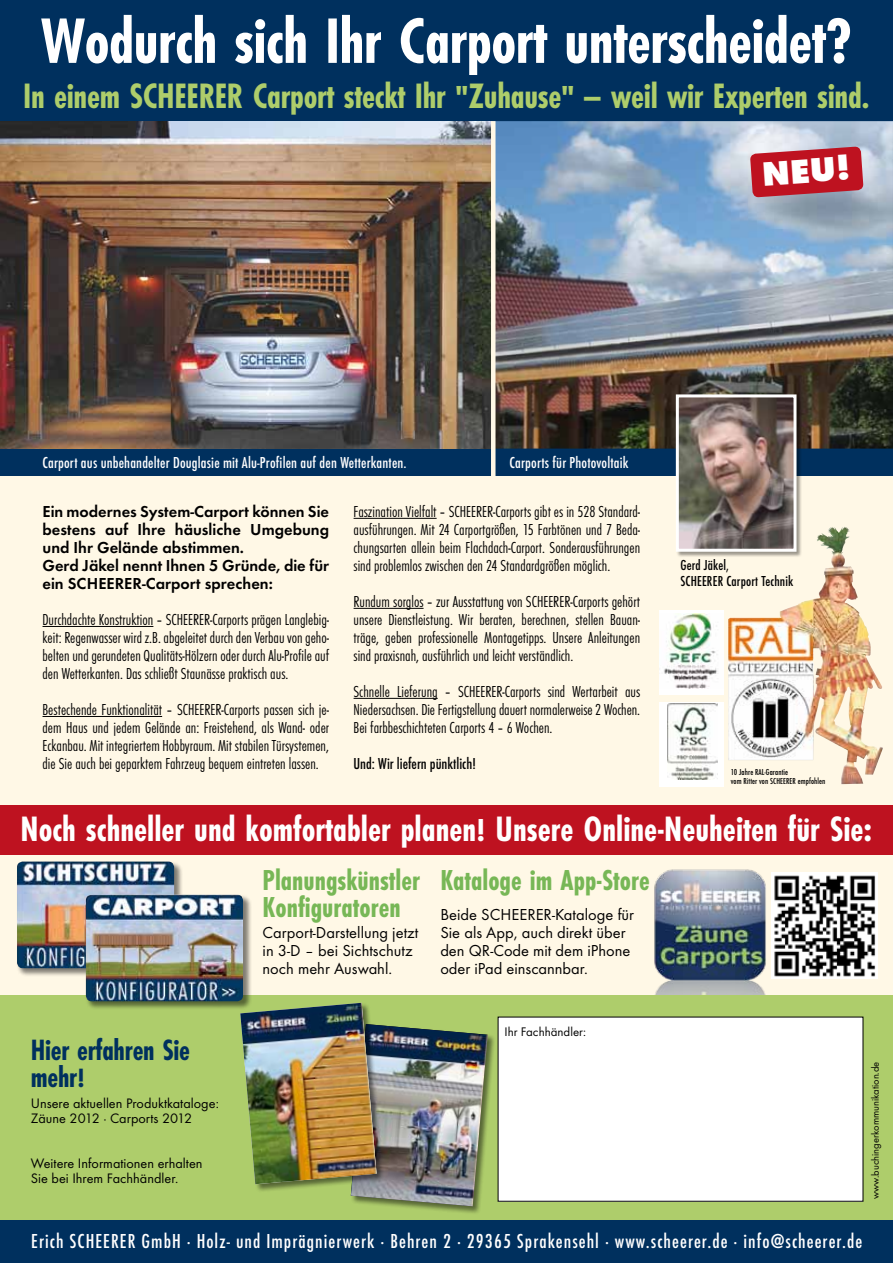
<style>
.page{position:relative;width:893px;height:1263px;background:#fff8e6}
.page>*{position:absolute;margin:0;border:0;box-sizing:border-box;transform-origin:0 0}
.t1{font:700 condensed 60px "Futurist";letter-spacing:-.01em;color:#fff}
.t2{font:800 35.25px "Futura T";color:#fff}
.t3{font:700 condensed 33px "Futurist";color:#fff}
.t4{font:700 condensed 33px "Futurist";letter-spacing:-.01em;color:#aecd6b}
.t5{font:700 condensed 27.45px/27.5px "Futurist";letter-spacing:-.01em;color:#00305e}
.t6{font:700 condensed 27px/27px "Futurist";color:#77b756}
.t7{font:500 condensed 21px "Futura T";letter-spacing:.05em;color:#fff}
.t8{font:300 condensed 16.5px/18px "Futura T";color:#000;text-align:justify}
.t9{font:16.5px/18px "Futura T";color:#000}
.t10{font:600 16.5px/18px "Futura T";color:#000}
.t11{font:500 condensed 16.5px "Futura T";letter-spacing:.01em;color:#fff}
.t12{font:500 condensed 16.5px "Futura T";color:#000}
.t13{font:500 condensed 15px/15.8px "Futura T";letter-spacing:.01em;color:#000}
.t14{font:14.25px/15px "Futura T";color:#000}
.t15{font:12.9px "Futura T";color:#000}
.t16{font:10.5px "Futura T";color:#000}
.t17{font:500 condensed 9px/9px "Futura T";letter-spacing:.01em;color:#000}
</style>
<div class="page">
<div style="left:0;top:994px;width:893px;height:226px;background:#aecd6b"></div>
<div style="left:498px;top:1017px;width:365px;height:184px;background:#fff"></div>
<div style="left:351px;top:1024px;width:145px;height:191px;background:#000;opacity:.5"></div>
<img style="left:255px;top:1024px;width:233px;height:182px">
<img style="left:240px;top:1003px;width:137px;height:181px">
<div style="left:0;top:1220px;width:893px;height:43px;background:#00305e"></div>
<div style="left:0;top:449px;width:893px;height:27px;background:#00305e"></div>
<div style="left:0;top:0;width:893px;height:453px;background:#00305e"></div>
<img style="left:0;top:121px;width:491px;height:328px">
<div style="left:0;top:805px;width:893px;height:50px;background:#be1220"></div>
<img style="left:654px;top:869px;width:126px;height:125px">
<img style="left:771px;top:872px;width:106px;height:106px">
<img style="left:495px;top:121px;width:398px;height:328px">
<div style="left:676px;top:394px;width:127px;height:163px;background:#000;opacity:.4"></div>
<img style="left:680px;top:398px;width:112px;height:150px">
<div style="left:676px;top:394px;width:120px;height:158px;border:3px solid #fff"></div>
<hr style="left:43px;top:626px;width:110px;height:1px;background:#000">
<hr style="left:43px;top:716px;width:119px;height:1px;background:#000">
<svg style="left:751px;top:121px;width:111px;height:143px;background:#ac879a"></svg>
<hr style="left:354px;top:518px;width:83px;height:1px;background:#000">
<hr style="left:354px;top:608px;width:70px;height:1px;background:#000">
<hr style="left:354px;top:698px;width:84px;height:1px;background:#000">
<div style="left:17px;top:861px;width:166px;height:116px;background:#000;opacity:.5"></div>
<img style="left:17px;top:861px;width:157px;height:107px">
<div style="left:85px;top:894px;width:167px;height:116px;background:#000;opacity:.5"></div>
<img style="left:86px;top:895px;width:157px;height:106px">
<div style="left:659px;top:702px;width:64px;height:85px;background:#fff"></div>
<img style="left:667px;top:704px;width:50px;height:76px">
<div style="left:659px;top:610px;width:65px;height:85px;background:#fff"></div>
<img style="left:664px;top:613px;width:54px;height:75px">
<img style="left:728px;top:526px;width:155px;height:258px">
<hr style="left:491px;top:121px;width:4px;height:355px;background:#fff8e6">
<h1 class="t1" style="left:41px;top:6px;width:812px">Wodurch sich Ihr Carport unterscheidet?</h1>
<h3 class="t4" style="left:23px;top:76px;width:848px">In einem SCHEERER Carport steckt Ihr "Zuhause" — weil wir Experten sind.</h3>
<h2 class="t2" style="left:760px;top:153px;width:90px;rotate:-4deg">NEU!</h2>
<p class="t11" style="left:43px;top:453px;width:366px">Carport aus unbehandelter Douglasie mit Alu-Profilen auf den Wetterkanten.</p>
<p class="t11" style="left:510px;top:453px;width:120px">Carports für Photovoltaik</p>
<p class="t10" style="left:43px;top:502px;width:288px">Ein modernes System-Carport können Sie bestens auf Ihre häusliche Umgebung und Ihr Gelände abstimmen.<br>Gerd Jäkel nennt Ihnen 5 Gründe, die für ein SCHEERER-Carport sprechen:</p>
<p class="t8" style="left:43px;top:610px;width:288px">Durchdachte Konstruktion – SCHEERER-Carports prägen Langlebig&shy;keit: Regenwasser wird z.B. abgeleitet durch den Verbau von geho&shy;belten und gerundeten Qualitäts-Hölzern oder durch Alu-Profile auf den Wetterkanten. Das schließt Staunässe praktisch aus.</p>
<p class="t8" style="left:43px;top:700px;width:288px">Bestechende Funktionalität – SCHEERER-Carports passen sich je&shy;dem Haus und jedem Gelände an: Freistehend, als Wand- oder Eckanbau. Mit integriertem Hobbyraum. Mit stabilen Türsystemen, die Sie auch bei geparktem Fahrzeug bequem eintreten lassen.</p>
<p class="t8" style="left:354px;top:502px;width:288px">Faszination Vielfalt – SCHEERER-Carports gibt es in 528 Standard&shy;ausführungen. Mit 24 Carportgrößen, 15 Farbtönen und 7 Beda&shy;chungsarten allein beim Flachdach-Carport. Sonderausführungen sind problemlos zwischen den 24 Standardgrößen möglich.</p>
<p class="t8" style="left:354px;top:592px;width:288px">Rundum sorglos – zur Ausstattung von SCHEERER-Carports gehört unsere Dienstleistung. Wir beraten, berechnen, stellen Bauan&shy;träge, geben professionelle Montagetipps. Unsere Anleitungen sind praxisnah, ausführlich und leicht verständlich.</p>
<p class="t8" style="left:354px;top:682px;width:288px">Schnelle Lieferung – SCHEERER-Carports sind Wertarbeit aus Niedersachsen. Die Fertigstellung dauert normalerweise 2 Wochen.<br>Bei farbbeschichteten Carports 4 – 6 Wochen.</p>
<p class="t12" style="left:354px;top:754px;width:124px">Und: Wir liefern pünktlich!</p>
<p class="t13" style="left:680px;top:557px;width:114px">Gerd Jäkel,<br>SCHEERER Carport Technik</p>
<p class="t17" style="left:731px;top:767px;width:96px">10 Jahre RAL-Garantie<br>vom Ritter von SCHEERER empfohlen</p>
<h3 class="t3" style="left:21px;top:809px;width:853px">Noch schneller und komfortabler planen! Unsere Online-Neuheiten für Sie:</h3>
<h3 class="t6" style="left:263px;top:866px;width:159px">Planungskünstler<br>Konfiguratoren</h3>
<p class="t9" style="left:263px;top:923px;width:157px">Carport-Darstellung jetzt in 3-D – bei Sichtschutz noch mehr Auswahl.</p>
<h3 class="t6" style="left:440px;top:866px;width:211px">Kataloge im App-Store</h3>
<p class="t9" style="left:440px;top:905px;width:195px">Beide SCHEERER-Kataloge für<br>Sie als App, auch direkt über den QR-Code mit dem iPhone oder iPad einscannbar.</p>
<h3 class="t5" style="left:31px;top:1036px;width:161px">Hier erfahren Sie mehr!</h3>
<p class="t14" style="left:31px;top:1096px;width:190px">Unsere aktuellen Produktkataloge:<br>Zäune 2012 · Carports 2012</p>
<p class="t14" style="left:31px;top:1156px;width:173px">Weitere Informationen erhalten<br>Sie bei Ihrem Fachhändler.</p>
<p class="t15" style="left:504px;top:1024px;width:83px">Ihr Fachhändler:</p>
<p class="t16" style="left:869px;top:1199px;width:139px;rotate:-90deg">www.buchingerkommunikation.de</p>
<p class="t7" style="left:31px;top:1229px;width:832px">Erich Scheerer GmbH · Holz- und Imprägnierwerk · Behren 2 · 29365 Sprakensehl · www.scheerer.de · info@scheerer.de</p>
</div>
